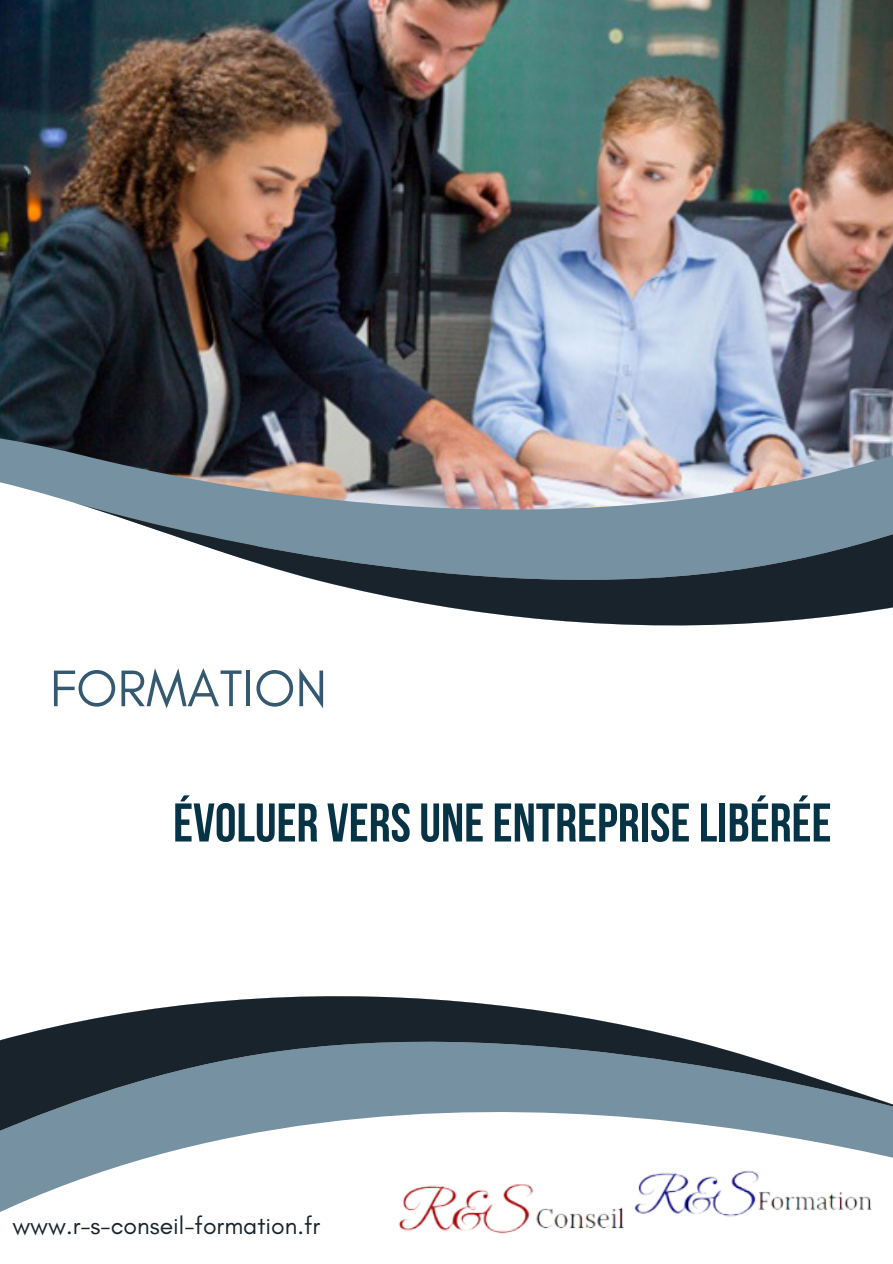
<style>
.page{position:relative;width:893px;height:1264px;background:#fff}
.page>*{position:absolute;margin:0;border:0;box-sizing:border-box;transform-origin:0 0}
.t1{font:700 54.3px "Bebas Neue";color:#073346}
.t2{font:52.35px "Glacial Indifference";color:#345970}
.t3{font:24.75px "Glacial Indifference";color:#18232b}
</style>
<div class="page">
<img style="left:0;top:0;width:892px;height:218px">
<img style="left:0;top:218px;width:892px;height:231px">
<svg style="left:0;top:449px;width:73px;height:54px;fill:#7691a2"></svg>
<img style="left:73px;top:345px;width:819px;height:281px">
<svg style="left:0;top:996px;width:892px;height:238px"></svg>
<p class="t2" style="left:50px;top:656px;width:278px">FORMATION</p>
<p class="t1" style="left:173px;top:800px;width:660px">ÉVOLUER VERSUNEENTREPRISELIBÉRÉE</p>
<p class="t3" style="left:12px;top:1210px;width:309px">www.r-s-conseil-formation.fr</p>
</div>
